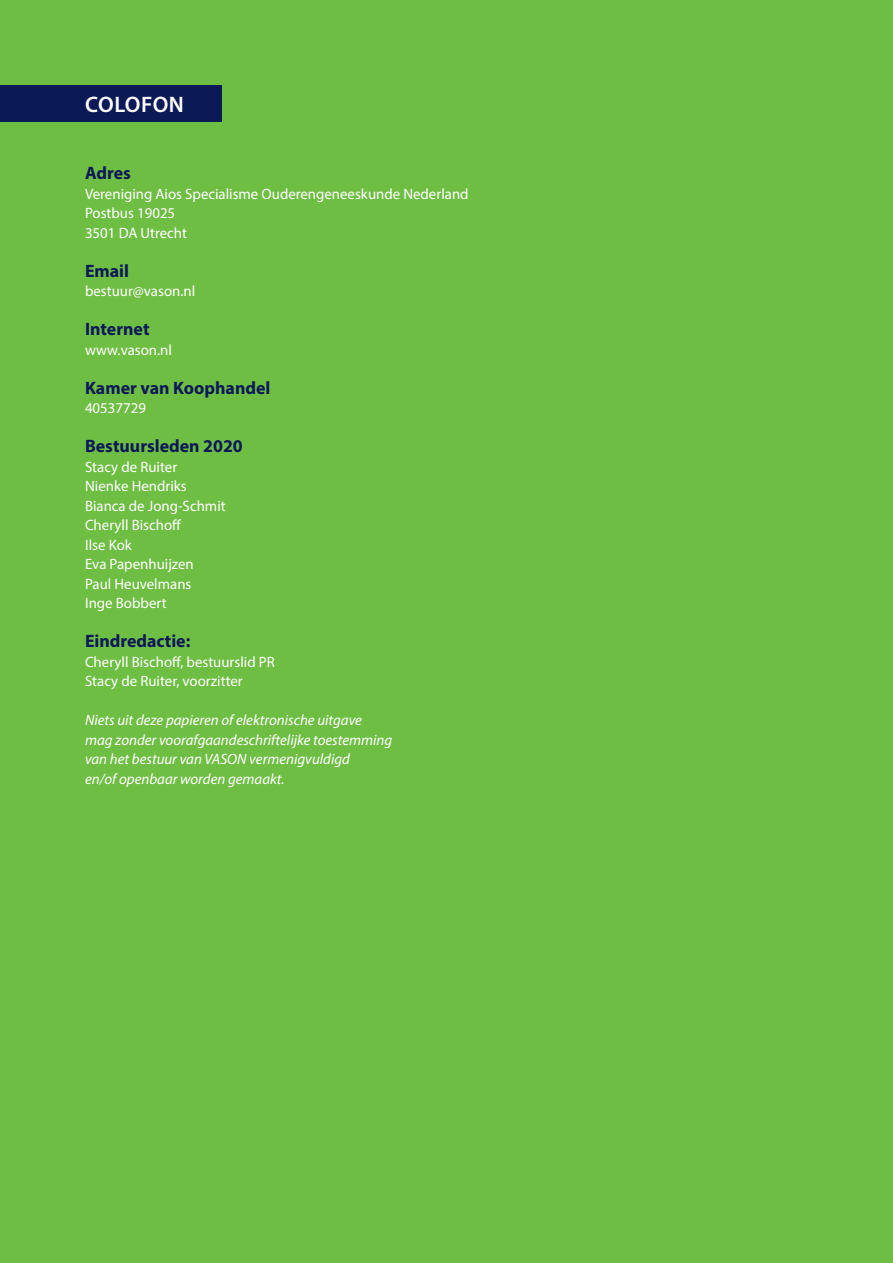
<style>
.page{position:relative;width:893px;height:1263px;background:#6fbe44}
.page>*{position:absolute;margin:0;border:0;box-sizing:border-box;transform-origin:0 0}
.TUSSEN{font:600 22.5px "Myriad Pro";letter-spacing:.02em;color:#fff}
.TUSSEN-2{font:700 18px "Myriad Pro";color:#0c1957}
.plat{font:15px "Myriad Pro";color:#fff}
.plat-2{font:italic 15px/19.5px "Myriad Pro";color:#fff}
</style>
<div class="page">
<div style="left:0;top:85px;width:221px;height:36px;background:#0c1957"></div>
<p class="TUSSEN" style="left:85px;top:90px;width:100px">COLOFON</p>
<p class="TUSSEN-2" style="left:85px;top:161px;width:47px">Adres</p>
<p class="plat" style="left:85px;top:184px;width:385px">Vereniging Aios Specialisme Ouderengeneeskunde Nederland</p>
<p class="plat" style="left:85px;top:204px;width:92px">Postbus 19025</p>
<p class="plat" style="left:85px;top:223px;width:104px">3501 DA Utrecht</p>
<p class="TUSSEN-2" style="left:85px;top:259px;width:46px">Email</p>
<p class="plat" style="left:85px;top:282px;width:112px">bestuur@vason.nl</p>
<p class="TUSSEN-2" style="left:85px;top:317px;width:66px">Internet</p>
<p class="plat" style="left:85px;top:340px;width:88px">www.vason.nl</p>
<p class="TUSSEN-2" style="left:85px;top:376px;width:187px">Kamer van Koophandel</p>
<p class="plat" style="left:85px;top:399px;width:62px">40537729</p>
<p class="TUSSEN-2" style="left:85px;top:434px;width:159px">Bestuursleden 2020</p>
<p class="plat" style="left:85px;top:457px;width:94px">Stacy de Ruiter</p>
<p class="plat" style="left:85px;top:477px;width:103px">Nienke Hendriks</p>
<p class="plat" style="left:85px;top:496px;width:142px">Bianca de Jong-Schmit</p>
<p class="plat" style="left:85px;top:516px;width:98px">Cheryll Bischoff</p>
<p class="plat" style="left:85px;top:535px;width:48px">Ilse Kok</p>
<p class="plat" style="left:85px;top:555px;width:110px">Eva Papenhuijzen</p>
<p class="plat" style="left:85px;top:574px;width:108px">Paul Heuvelmans</p>
<p class="plat" style="left:85px;top:594px;width:83px">Inge Bobbert</p>
<p class="TUSSEN-2" style="left:85px;top:629px;width:107px">Eindredactie:</p>
<p class="plat" style="left:85px;top:652px;width:191px">Cheryll Bischoff, bestuurslid PR</p>
<p class="plat" style="left:85px;top:672px;width:159px">Stacy de Ruiter, voorzitter</p>
<p class="plat-2" style="left:85px;top:710px;width:309px">Niets uit deze papieren of elektronische uitgave mag zonder voorafgaandeschriftelijke toestemming van het bestuur van VASON vermenigvuldigd<br>en/of openbaar worden gemaakt.</p>
</div>
